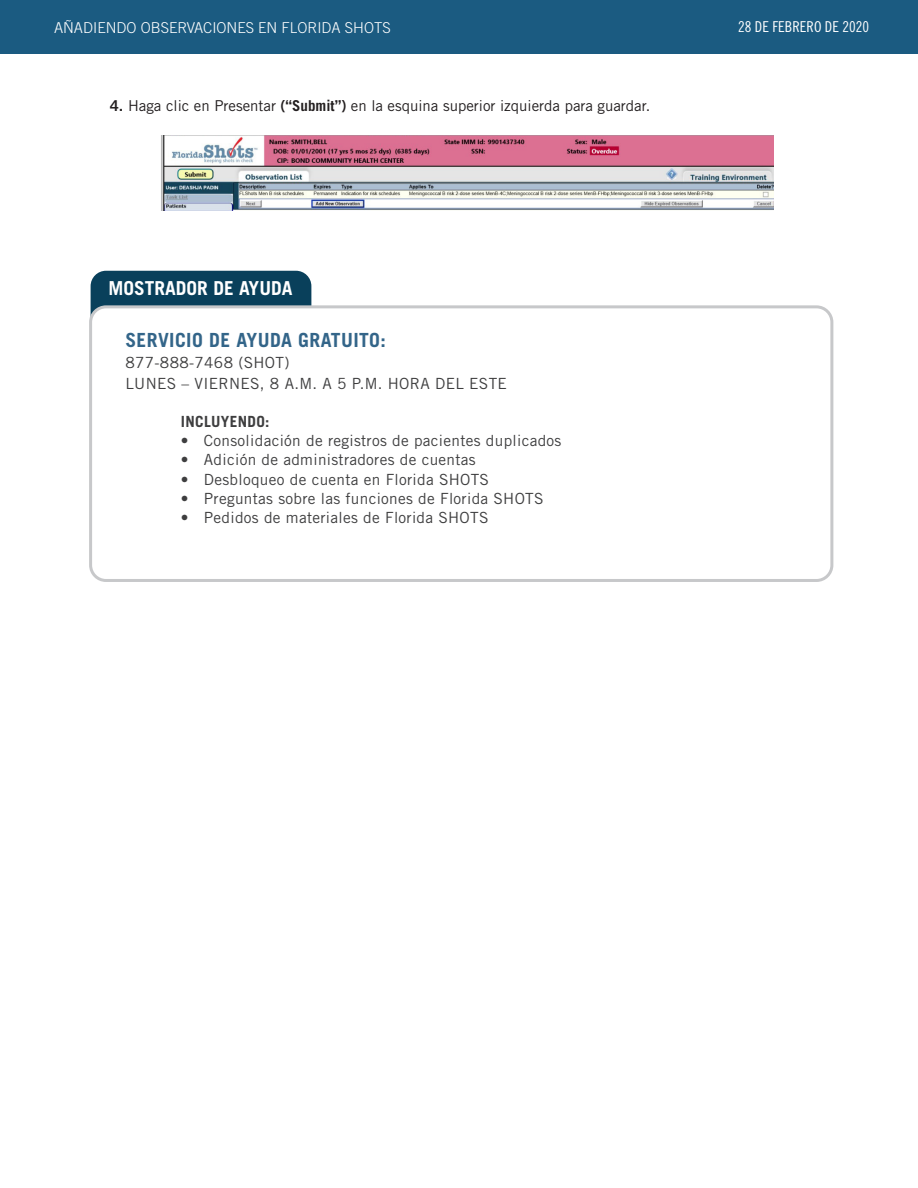
<style>
.page{position:relative;width:918px;height:1188px;background:#fff}
.page>*{position:absolute;margin:0;border:0;box-sizing:border-box;transform-origin:0 0}
.t1{font:700 19.5px "Trade Gothic";letter-spacing:.02em;color:#336589}
.t2{font:700 19.2px "Trade Gothic";color:#fff}
.t3{font:15.45px "Trade Gothic";letter-spacing:.02em;color:#3e3e3f}
.t4{font:700 15.45px "Trade Gothic";letter-spacing:.02em;color:#3e3e3f}
.t5{font:15px "Trade Gothic";color:#231f20}
.t6{font:300 15px "Trade Gothic";color:#fff}
.t7{font:15px "Trade Gothic Cond Eighteen";color:#fff}
.s1{font-family:"Trade Gothic LT Std Bd 2"}
.s2{font-weight:700}
</style>
<div class="page">
<img style="left:161px;top:135px;width:613px;height:76px">
<div style="left:91px;top:271px;width:220px;height:69px;background:#09405b;border-radius:15px"></div>
<div style="left:91px;top:307px;width:741px;height:273px;background:#fff;border-radius:15px"></div>
<div style="left:89px;top:305px;width:744px;height:277px;border:3px solid #c7c8ca;border-radius:15px"></div>
<div style="left:0;top:0;width:918px;height:54px;background:#1b5b81"></div>
<p class="t6" style="left:54px;top:19px;width:338px">AÑADIENDO OBSERVACIONES EN FLORIDA SHOTS</p>
<p class="t7" style="left:738px;top:18px;width:132px">28 DE FEBRERO DE 2020</p>
<p class="t5" style="left:110px;top:97px;width:542px"><span class="s1">4.</span> Haga clic en Presentar <span class="s2">(“Submit”)</span> en la esquina superior izquierda para guardar.</p>
<h2 class="t2" style="left:109px;top:276px;width:185px">MOSTRADOR DE AYUDA</h2>
<p class="t1" style="left:125px;top:328px;width:262px">SERVICIO DE AYUDA GRATUITO:</p>
<p class="t3" style="left:125px;top:353px;width:166px">877-888-7468 (SHOT)</p>
<p class="t3" style="left:125px;top:374px;width:383px">LUNES – VIERNES, 8 A.M. A 5 P.M. HORA DEL ESTE</p>
<h3 class="t4" style="left:181px;top:412px;width:90px">INCLUYENDO:</h3>
<p class="t3" style="left:181px;top:431px;width:382px">• Consolidación de registros de pacientes duplicados</p>
<p class="t3" style="left:181px;top:451px;width:296px">• Adición de administradores de cuentas</p>
<p class="t3" style="left:181px;top:470px;width:310px">• Desbloqueo de cuenta en Florida SHOTS</p>
<p class="t3" style="left:181px;top:489px;width:364px">• Preguntas sobre las funciones de Florida SHOTS</p>
<p class="t3" style="left:181px;top:508px;width:309px">• Pedidos de materiales de Florida SHOTS</p>
</div>
